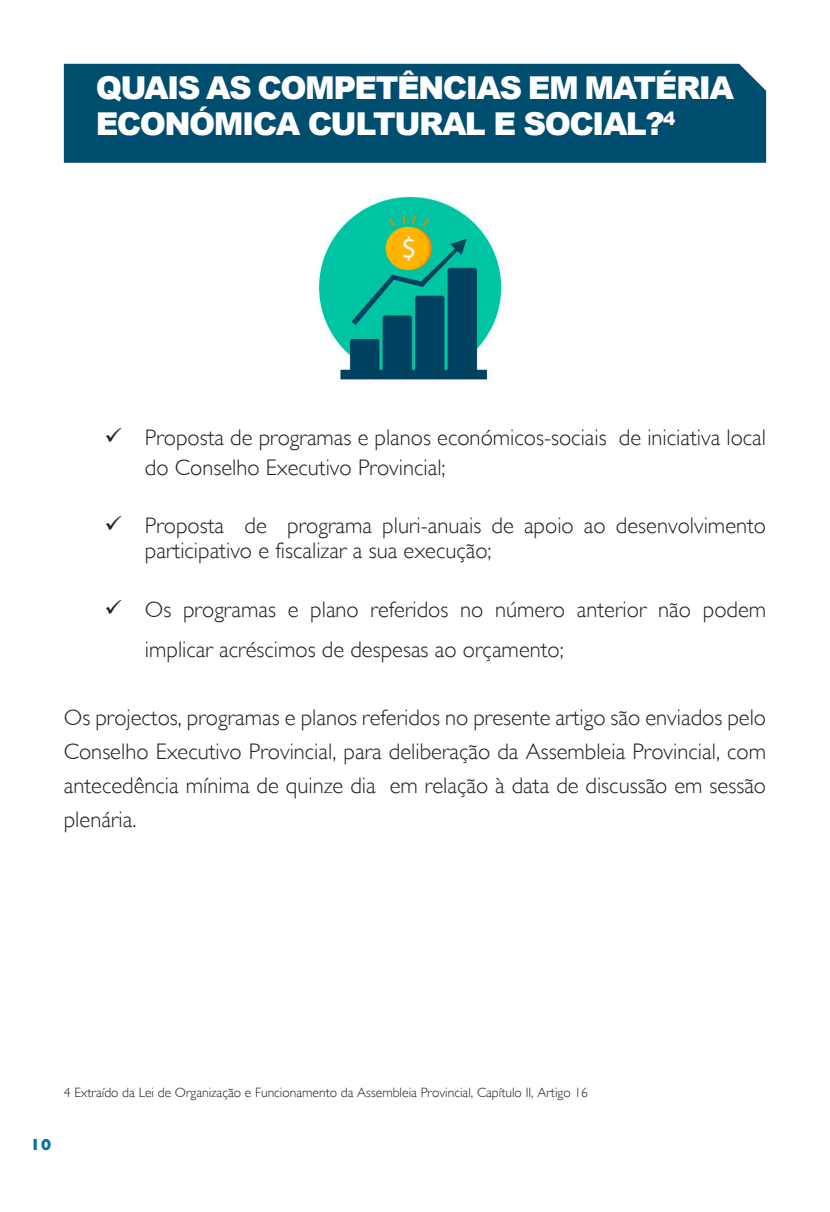
<style>
.page{position:relative;width:830px;height:1212px;background:#fff}
.page>*{position:absolute;margin:0;border:0;box-sizing:border-box;transform-origin:0 0}
.t1{font:900 31.5px/36px "Arial";letter-spacing:-.05em;color:#fff}
.t2{font:300 22.5px/33.8px "Gill Sans";color:#231f20}
.t3{font:800 15.75px "Gill Sans";color:#007899}
.t4{font:300 13.5px "Gill Sans";color:#231f20}
</style>
<div class="page">
<div style="left:64px;top:64px;width:701px;height:99px;background:#004e6f"></div>
<img style="left:319px;top:196px;width:183px;height:184px">
<p class="t1" style="left:96px;top:69px;width:639px">QUAIS AS COMPETÊNCIAS EM MATÉRIA<br>ECONÓMICA CULTURAL E SOCIAL?<sup>4</sup></p>
<p class="t2" style="left:145px;top:423px;width:622px;line-height:29.2px;text-indent:-40px">✓ Proposta de programas e planos económicos-sociais de iniciativa local do Conselho Executivo Provincial;</p>
<p class="t2" style="left:145px;top:514px;width:622px;line-height:24.8px;text-indent:-40px">✓ Proposta de programa pluri-anuais de apoio ao desenvolvimento participativo e fiscalizar a sua execução;</p>
<p class="t2" style="left:145px;top:590px;width:622px;line-height:39.8px;text-indent:-40px">✓ Os programas e plano referidos no número anterior não podem implicar acréscimos de despesas ao orçamento;</p>
<p class="t2" style="left:64px;top:701px;width:703px;text-align:justify">Os projectos, programas e planos referidos no presente artigo são enviados pelo Conselho Executivo Provincial, para deliberação da Assembleia Provincial, com antecedência mínima de quinze dia em relação à data de discussão em sessão plenária.</p>
<p class="t4" style="left:64px;top:1084px;width:525px">4 Extraído da Lei de Organização e Funcionamento da Assembleia Provincial, Capítulo II, Artigo 16</p>
<p class="t3" style="left:30px;top:1135px;width:23px">10</p>
</div>
